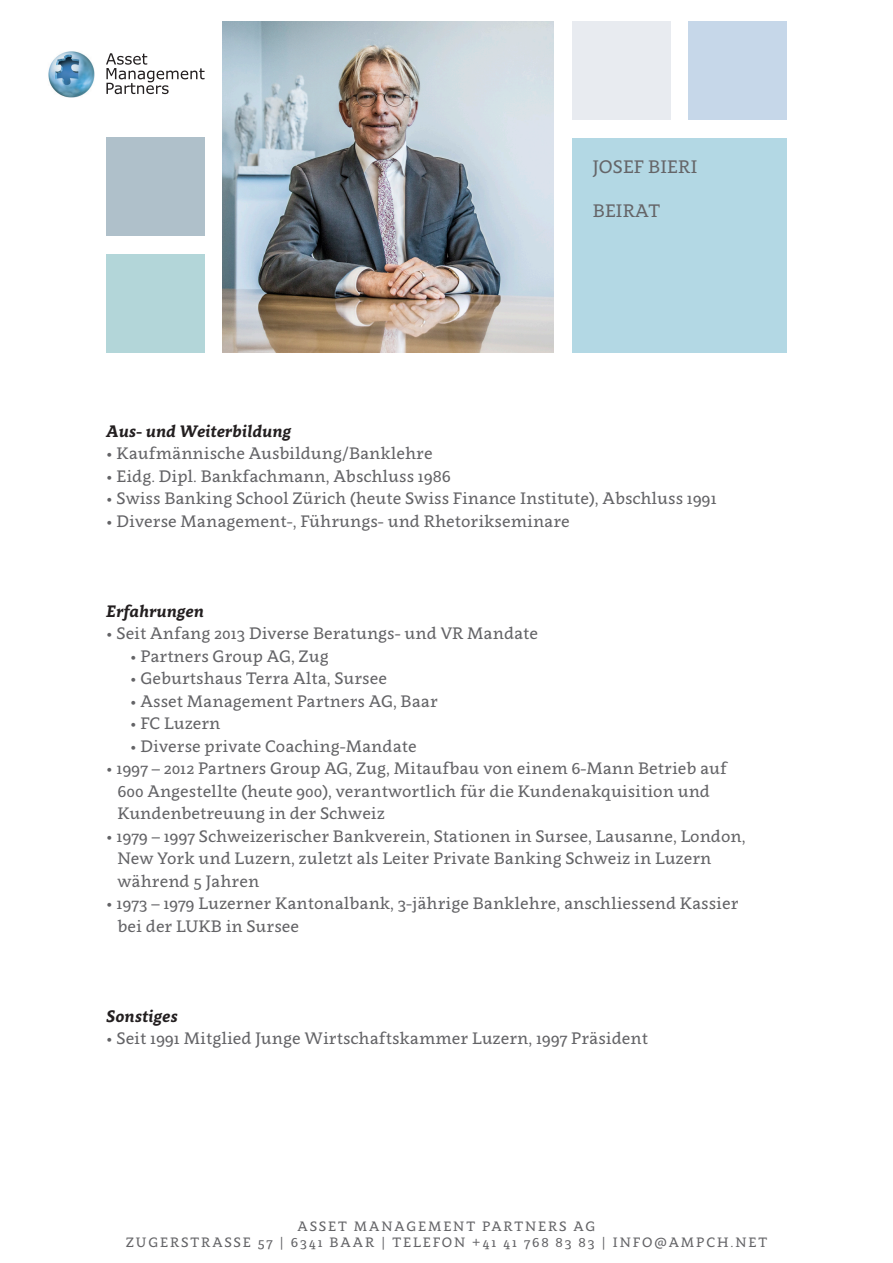
<style>
.page{position:relative;width:893px;height:1263px;background:#fff}
.page>*{position:absolute;margin:0;border:0;box-sizing:border-box;transform-origin:0 0}
.t1{font:18px "Clavo";letter-spacing:.01em;color:#656568}
.t2{font:16.5px/22.5px "Clavo";color:#636366}
.t3{font:italic 700 16.5px "Clavo";color:#231f20}
.t4{font:13.5px/16.2px "Clavo";letter-spacing:.14em;color:#636366;text-align:center}
</style>
<div class="page">
<div style="left:572px;top:138px;width:215px;height:215px;background:#b3d8e4"></div>
<div style="left:572px;top:21px;width:98px;height:98px;background:#e8ebf0"></div>
<div style="left:688px;top:21px;width:98px;height:98px;background:#c6d7e9"></div>
<div style="left:106px;top:138px;width:99px;height:98px;background:#afc0ca"></div>
<div style="left:106px;top:254px;width:99px;height:99px;background:#b3d6d9"></div>
<img style="left:48px;top:51px;width:47px;height:47px">
<svg style="left:106px;top:53px;width:99px;height:41px"></svg>
<img style="left:223px;top:21px;width:331px;height:332px">
<p class="t1" style="left:593px;top:154px;width:106px">JOSEF BIERI</p>
<p class="t1" style="left:593px;top:198px;width:69px">BEIRAT</p>
<p class="t3" style="left:106px;top:419px;width:186px">Aus- und Weiterbildung</p>
<p class="t2" style="left:106px;top:441px;width:328px">• Kaufmännische Ausbildung/Banklehre</p>
<p class="t2" style="left:106px;top:464px;width:346px">• Eidg. Dipl. Bankfachmann, Abschluss 1986</p>
<p class="t2" style="left:106px;top:486px;width:612px">• Swiss Banking School Zürich (heute Swiss Finance Institute), Abschluss 1991</p>
<p class="t2" style="left:106px;top:509px;width:465px">• Diverse Management-, Führungs- und Rhetorikseminare</p>
<p class="t3" style="left:106px;top:599px;width:99px">Erfahrungen</p>
<p class="t2" style="left:106px;top:621px;width:433px">• Seit Anfang 2013 Diverse Beratungs- und VR Mandate</p>
<p class="t2" style="left:130px;top:644px;width:200px">• Partners Group AG, Zug</p>
<p class="t2" style="left:130px;top:666px;width:258px">• Geburtshaus Terra Alta, Sursee</p>
<p class="t2" style="left:130px;top:689px;width:309px">• Asset Management Partners AG, Baar</p>
<p class="t2" style="left:130px;top:711px;width:92px">• FC Luzern</p>
<p class="t2" style="left:130px;top:734px;width:288px">• Diverse private Coaching-Mandate</p>
<p class="t2" style="left:118px;top:756px;width:611px;text-indent:-11px">• 1997 – 2012 Partners Group AG, Zug, Mitaufbau von einem 6-Mann Betrieb auf<br>600 Angestellte (heute 900), verantwortlich für die Kundenakquisition und<br>Kundenbetreuung in der Schweiz</p>
<p class="t2" style="left:118px;top:824px;width:629px;text-indent:-11px">• 1979 – 1997 Schweizerischer Bankverein, Stationen in Sursee, Lausanne, London,<br>New York und Luzern, zuletzt als Leiter Private Banking Schweiz in Luzern während 5 Jahren</p>
<p class="t2" style="left:118px;top:891px;width:622px;text-indent:-11px">• 1973 – 1979 Luzerner Kantonalbank, 3-jährige Banklehre, anschliessend Kassier bei der LUKB in Sursee</p>
<p class="t3" style="left:106px;top:1004px;width:73px">Sonstiges</p>
<p class="t2" style="left:106px;top:1026px;width:543px">• Seit 1991 Mitglied Junge Wirtschaftskammer Luzern, 1997 Präsident</p>
<p class="t4" style="left:126px;top:1217px;width:643px">ASSET MANAGEMENT PARTNERS AG<br>ZUGERSTRASSE 57 | 6341 BAAR | TELEFON +41 41 768 83 83 | INFO@AMPCH.NET</p>
</div>
